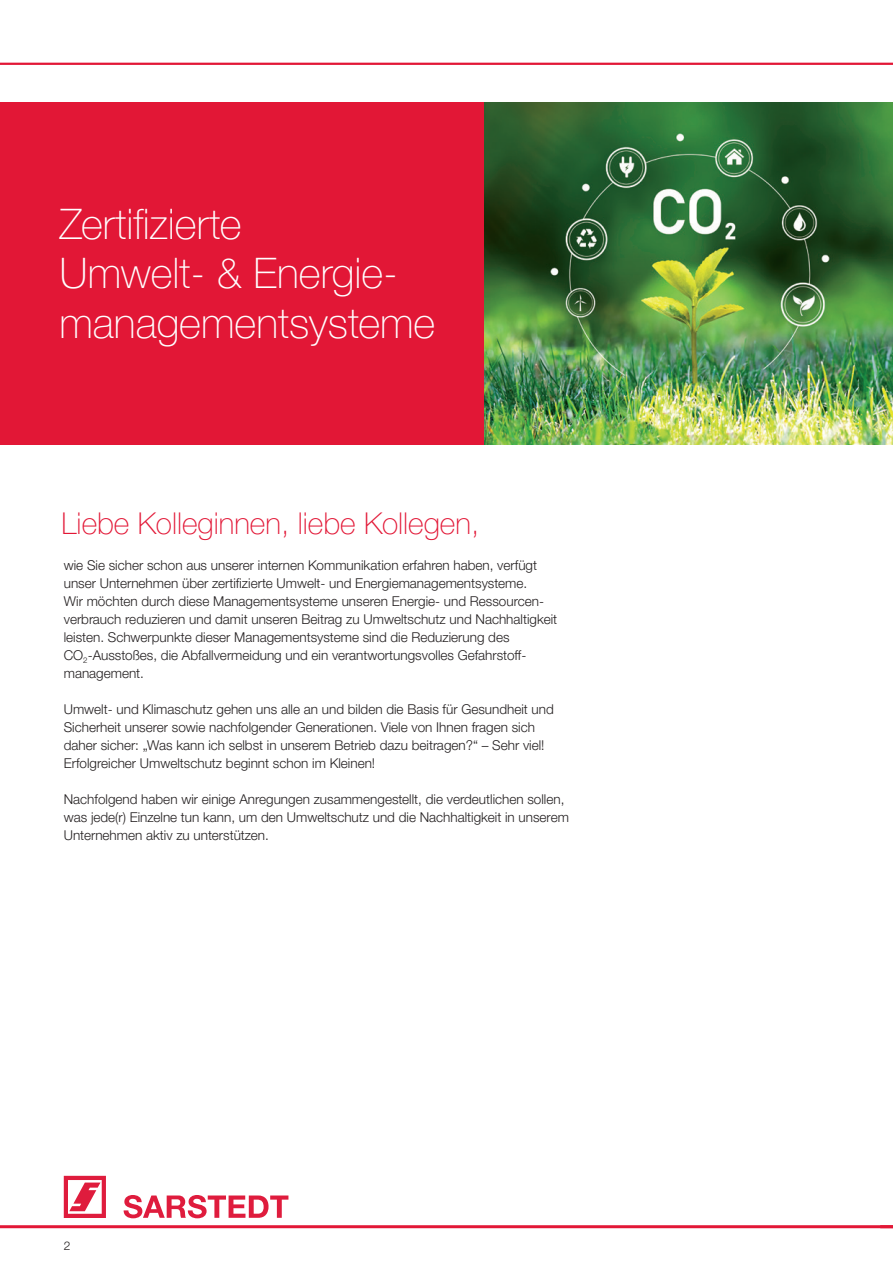
<style>
.page{position:relative;width:893px;height:1263px;background:#fff}
.page>*{position:absolute;margin:0;border:0;box-sizing:border-box;transform-origin:0 0}
.t1{font:100 42px/49.5px "Helvetica Neue LTW1 G";color:#fff}
.t2{font:100 30px "Helvetica Neue LTW1 G";color:#e21736}
.t3{font:300 13.5px/18px "Helvetica Neue LTW1 G";color:#231f20}
.t4{font:300 12px "Helvetica Neue LTW1 G";color:#231f20}
</style>
<div class="page">
<hr style="left:0;top:63px;width:893px;height:2px;background:#e21736">
<div style="left:0;top:102px;width:485px;height:342px;background:#e21736"></div>
<img style="left:485px;top:102px;width:408px;height:342px">
<hr style="left:0;top:1225px;width:893px;height:3px;background:#e21736">
<svg style="left:880px;top:1225px;width:13px;height:1px"></svg>
<svg style="left:64px;top:1176px;width:42px;height:42px"></svg>
<svg style="left:124px;top:1195px;width:164px;height:23px"></svg>
<h1 class="t1" style="left:60px;top:199px;width:377px">Zertifizierte<br>Umwelt- &amp; Energie&shy;managementsysteme</h1>
<h2 class="t2" style="left:62px;top:506px;width:419px">Liebe Kolleginnen, liebe Kollegen,</h2>
<p class="t3" style="left:64px;top:556px;width:495px">wie Sie sicher schon aus unserer internen Kommunikation erfahren haben, verfügt unser Unternehmen über zertifizierte Umwelt- und Energiemanagementsysteme.<br>Wir möchten durch diese Managementsysteme unseren Energie- und Ressourcen&shy;verbrauch reduzieren und damit unseren Beitrag zu Umweltschutz und Nachhaltigkeit leisten. Schwerpunkte dieser Managementsysteme sind die Reduzierung des CO<sub>2</sub>-Ausstoßes, die Abfallvermeidung und ein verantwortungsvolles Gefahrstoff&shy;management.</p>
<p class="t3" style="left:64px;top:700px;width:492px">Umwelt- und Klimaschutz gehen uns alle an und bilden die Basis für Gesundheit und Sicherheit unserer sowie nachfolgender Generationen. Viele von Ihnen fragen sich daher sicher: „Was kann ich selbst in unserem Betrieb dazu beitragen?“ – Sehr viel!<br>Erfolgreicher Umweltschutz beginnt schon im Kleinen!</p>
<p class="t3" style="left:64px;top:790px;width:507px">Nachfolgend haben wir einige Anregungen zusammengestellt, die verdeutlichen sollen, was jede(r) Einzelne tun kann, um den Umweltschutz und die Nachhaltigkeit in unserem<br>Unternehmen aktiv zu unterstützen.</p>
<p class="t4" style="left:64px;top:1238px;width:8px">2</p>
</div>
